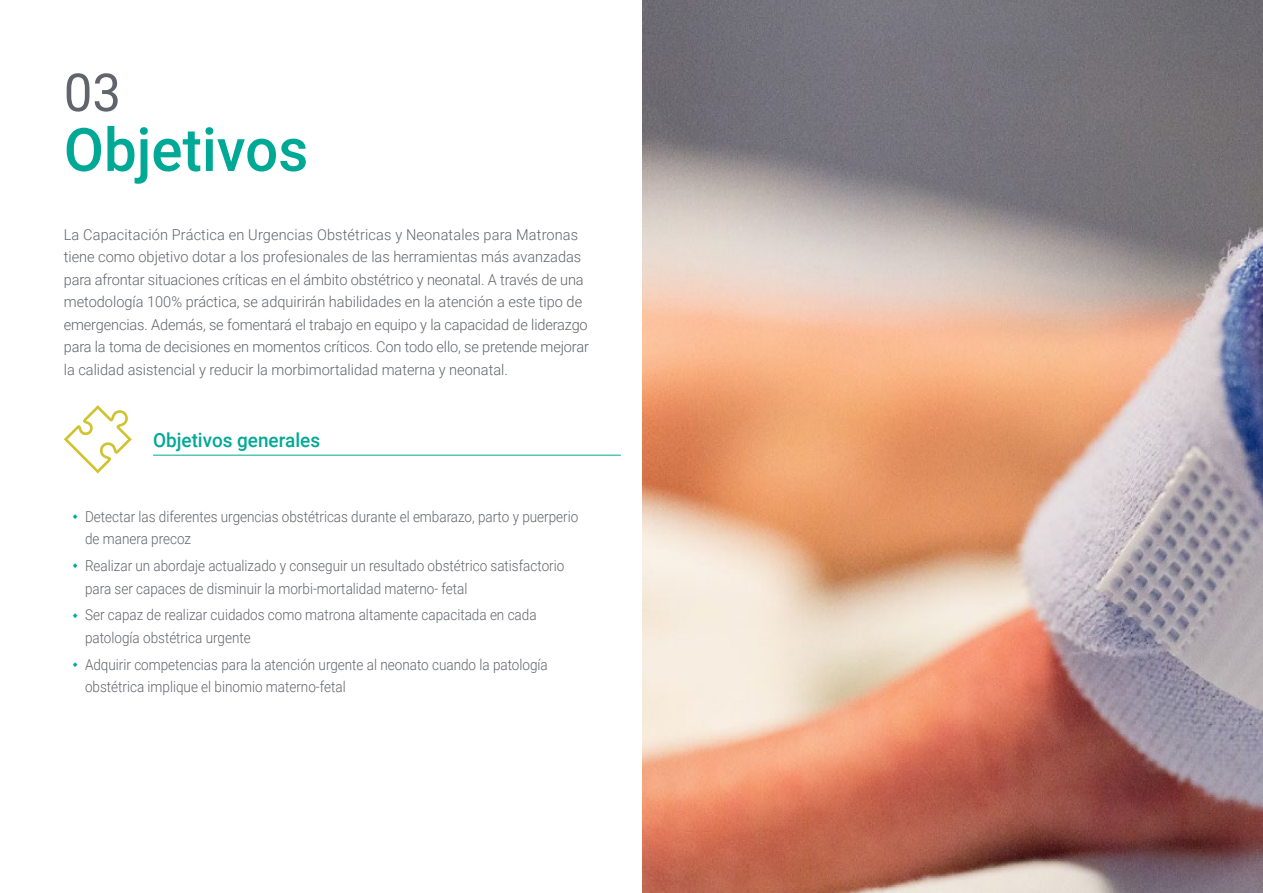
<style>
.page{position:relative;width:1263px;height:893px;background:#fff}
.page>*{position:absolute;margin:0;border:0;box-sizing:border-box;transform-origin:0 0}
.t1{font:500 60px "Roboto";color:#00a996}
.t2{font:52.5px "Roboto";color:#61646a}
.t3{font:500 19.5px "Roboto";color:#00a996}
.t4{font:300 15px/22.5px "Roboto";color:#61646a}
.t5{font:300 15px/22.5px "Roboto";color:#61646a;scale:.9 1}
</style>
<div class="page">
<img style="left:642px;top:0;width:621px;height:893px">
<hr style="left:153px;top:455px;width:468px;height:1px;background:#00a996">
<svg style="left:64px;top:405px;width:68px;height:68px"></svg>
<h2 class="t2" style="left:64px;top:56px;width:59px">03</h2>
<h1 class="t1" style="left:64px;top:108px;width:246px">Objetivos</h1>
<p class="t4" style="left:64px;top:222px;width:527px">La Capacitación Práctica en Urgencias Obstétricas y Neonatales para Matronas tiene como objetivo dotar a los profesionales de las herramientas más avanzadas para afrontar situaciones críticas en el ámbito obstétrico y neonatal. A través de una metodología 100% práctica, se adquirirán habilidades en la atención a este tipo de emergencias. Además, se fomentará el trabajo en equipo y la capacidad de liderazgo para la toma de decisiones en momentos críticos. Con todo ello, se pretende mejorar la calidad asistencial y reducir la morbimortalidad materna y neonatal.</p>
<h3 class="t3" style="left:153px;top:426px;width:169px">Objetivos generales</h3>
<p class="t5" style="left:85px;top:505px;width:550px">Detectar las diferentes urgencias obstétricas durante el embarazo, parto y puerperio de manera precoz</p>
<p class="t5" style="left:85px;top:554px;width:534px">Realizar un abordaje actualizado y conseguir un resultado obstétrico satisfactorio para ser capaces de disminuir la morbi-mortalidad materno- fetal</p>
<p class="t5" style="left:85px;top:603px;width:503px">Ser capaz de realizar cuidados como matrona altamente capacitada en cada patología obstétrica urgente</p>
<p class="t5" style="left:85px;top:653px;width:516px">Adquirir competencias para la atención urgente al neonato cuando la patología obstétrica implique el binomio materno-fetal</p>
</div>
